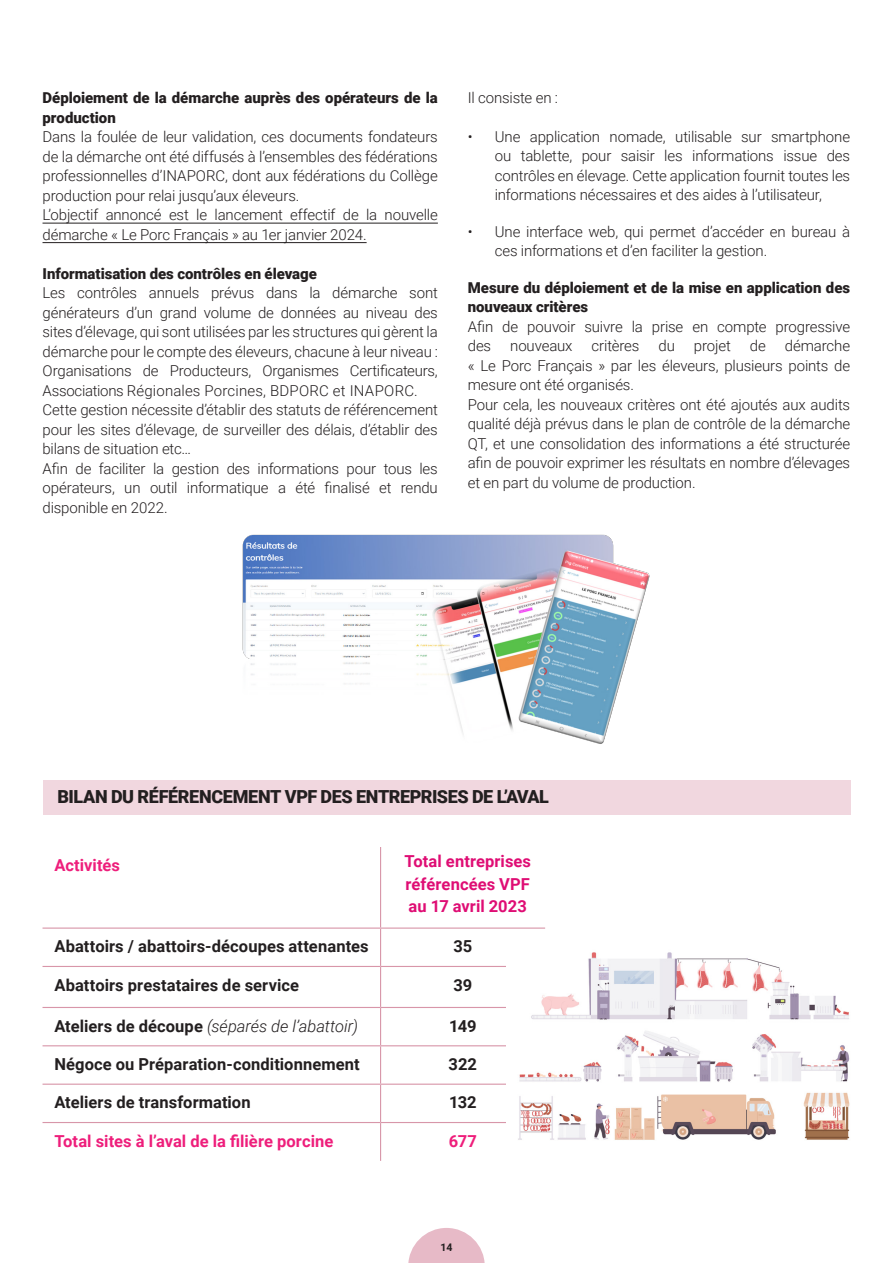
<style>
.page{position:relative;width:893px;height:1263px;background:#fff}
.page>*{position:absolute;margin:0;border:0;box-sizing:border-box;transform-origin:0 0}
.texte_courant{font:900 18px "Roboto";letter-spacing:-.025em;color:#231f20}
.texte_courant-2{font:700 16.5px "Roboto";letter-spacing:.005em;color:#231f20}
.texte_courant-3{font:700 16.5px "Roboto";letter-spacing:.005em;color:#ee1e7b}
.texte_courant-4{font:700 16.5px/22.5px "Roboto";letter-spacing:.005em;color:#df0d74;text-align:justify}
.texte_courant-5{font:italic 300 16.5px "Roboto";color:#231f20}
.texte_courant-6{font:300 15px/19.5px "Roboto";letter-spacing:-.01em;color:#231f20;text-align:justify}
.texte_courant-7{font:900 15px/19.5px "Roboto";color:#231f20}
.t1{font:700 10.5px "Roboto";color:#231f20}
.s1{font-weight:700;font-style:normal}
</style>
<div class="page">
<svg style="left:408px;top:1228px;width:77px;height:35px"></svg>
<div style="left:43px;top:780px;width:807px;height:34px;background:#f1d7df"></div>
<hr style="left:43px;top:966px;width:338px;height:1px;background:#d896a9">
<hr style="left:381px;top:966px;width:164px;height:1px;background:#d896a9">
<hr style="left:43px;top:1007px;width:338px;height:1px;background:#d896a9">
<hr style="left:381px;top:1007px;width:164px;height:1px;background:#d896a9">
<hr style="left:43px;top:1045px;width:338px;height:1px;background:#d896a9">
<hr style="left:381px;top:1045px;width:164px;height:1px;background:#d896a9">
<hr style="left:43px;top:1083px;width:338px;height:2px;background:#d896a9">
<hr style="left:381px;top:1083px;width:164px;height:2px;background:#d896a9">
<hr style="left:43px;top:1122px;width:338px;height:1px;background:#d896a9">
<hr style="left:381px;top:1122px;width:164px;height:1px;background:#d896a9">
<hr style="left:380px;top:847px;width:1px;height:80px;background:#d896a9">
<hr style="left:43px;top:927px;width:338px;height:2px;background:#d896a9">
<hr style="left:381px;top:927px;width:164px;height:2px;background:#d896a9">
<hr style="left:380px;top:929px;width:1px;height:37px;background:#d896a9">
<hr style="left:380px;top:967px;width:1px;height:40px;background:#d896a9">
<hr style="left:380px;top:1008px;width:1px;height:37px;background:#d896a9">
<hr style="left:380px;top:1046px;width:1px;height:37px;background:#d896a9">
<hr style="left:380px;top:1085px;width:1px;height:37px;background:#d896a9">
<hr style="left:380px;top:1123px;width:1px;height:38px;background:#d896a9">
<hr style="left:43px;top:223px;width:395px;height:1px;background:#231f20">
<hr style="left:43px;top:242px;width:324px;height:1px;background:#231f20">
<img style="left:507px;top:952px;width:343px;height:188px">
<img style="left:242px;top:534px;width:408px;height:210px">
<p class="texte_courant-7" style="left:43px;top:87px;width:397px">Déploiement de la démarche auprès des opérateurs de la production</p>
<p class="texte_courant-6" style="left:43px;top:126px;width:397px">Dans la foulée de leur validation, ces documents fondateurs de la démarche ont été diffusés à l’ensembles des fédérations professionnelles d’INAPORC, dont aux fédérations du Collège production pour relai jusqu’aux éleveurs.</p>
<p class="texte_courant-6" style="left:43px;top:204px;width:397px">L’objectif annoncé est le lancement effectif de la nouvelle démarche « Le Porc Français » au 1er janvier 2024.</p>
<p class="texte_courant-7" style="left:43px;top:263px;width:276px">Informatisation des contrôles en élevage</p>
<p class="texte_courant-6" style="left:43px;top:282px;width:397px">Les contrôles annuels prévus dans la démarche sont générateurs d’un grand volume de données au niveau des sites d’élevage, qui sont utilisées par les structures qui gèrent la démarche pour le compte des éleveurs, chacune à leur niveau :<br>Organisations de Producteurs, Organismes Certificateurs, Associations Régionales Porcines, BDPORC et INAPORC.</p>
<p class="texte_courant-6" style="left:43px;top:399px;width:397px">Cette gestion nécessite d’établir des statuts de référencement pour les sites d’élevage, de surveiller des délais, d’établir des bilans de situation etc…</p>
<p class="texte_courant-6" style="left:43px;top:458px;width:397px">Afin de faciliter la gestion des informations pour tous les opérateurs, un outil informatique a été finalisé et rendu disponible en 2022.</p>
<p class="texte_courant-6" style="left:468px;top:87px;width:92px">Il consiste en :</p>
<p class="texte_courant-6" style="left:495px;top:126px;width:357px;text-indent:-27px">• Une application nomade, utilisable sur smartphone ou tablette, pour saisir les informations issue des contrôles en élevage. Cette application fournit toutes les informations nécessaires et des aides à l’utilisateur,</p>
<p class="texte_courant-6" style="left:495px;top:221px;width:357px;text-indent:-27px">• Une interface web, qui permet d’accéder en bureau à ces informations et d’en faciliter la gestion.</p>
<p class="texte_courant-7" style="left:468px;top:277px;width:384px">Mesure du déploiement et de la mise en application des nouveaux critères</p>
<p class="texte_courant-6" style="left:468px;top:316px;width:384px">Afin de pouvoir suivre la prise en compte progressive des</p>
<p class="texte_courant-6" style="left:468px;top:336px;width:384px;text-indent:317px">démarche « Le Porc Français » par les éleveurs, plusieurs points de mesure ont été organisés.</p>
<p class="texte_courant-6" style="left:468px;top:394px;width:384px">Pour cela, les nouveaux critères ont été ajoutés aux audits qualité déjà prévus dans le plan de contrôle de la démarche QT, et une consolidation des informations a été structurée afin de pouvoir exprimer les résultats en nombre d’élevages et en part du volume de production.</p>
<p class="texte_courant-6" style="left:510px;top:336px;width:64px">nouveaux</p>
<p class="texte_courant-6" style="left:592px;top:336px;width:49px">critères</p>
<p class="texte_courant-6" style="left:658px;top:336px;width:18px">du</p>
<p class="texte_courant-6" style="left:694px;top:336px;width:38px">projet</p>
<p class="texte_courant-6" style="left:750px;top:336px;width:17px">de</p>
<p class="texte_courant" style="left:57px;top:784px;width:493px">BILAN DU RÉFÉRENCEMENT VPF DES ENTREPRISES DE L’AVAL</p>
<p class="texte_courant-3" style="left:54px;top:854px;width:67px">Activités</p>
<p class="texte_courant-4" style="left:405px;top:849px;width:128px">Total entreprises référencées VPF au 17 avril 2023</p>
<p class="texte_courant-2" style="left:54px;top:935px;width:316px">Abattoirs / abattoirs-découpes attenantes</p>
<p class="texte_courant-2" style="left:453px;top:935px;width:20px">35</p>
<p class="texte_courant-2" style="left:54px;top:973px;width:246px">Abattoirs prestataires de service</p>
<p class="texte_courant-2" style="left:453px;top:973px;width:20px">39</p>
<p class="texte_courant-5" style="left:54px;top:1014px;width:305px"><span class="s1">Ateliers de découpe</span> (séparés de l’abattoir)</p>
<p class="texte_courant-2" style="left:449px;top:1014px;width:29px">149</p>
<p class="texte_courant-2" style="left:54px;top:1053px;width:307px">Négoce ou Préparation-conditionnement</p>
<p class="texte_courant-2" style="left:449px;top:1053px;width:30px">322</p>
<p class="texte_courant-2" style="left:54px;top:1091px;width:198px">Ateliers de transformation</p>
<p class="texte_courant-2" style="left:449px;top:1091px;width:29px">132</p>
<p class="texte_courant-3" style="left:54px;top:1129px;width:280px">Total sites à l’aval de la filière porcine</p>
<p class="texte_courant-3" style="left:449px;top:1129px;width:29px">677</p>
<p class="t1" style="left:440px;top:1240px;width:14px">14</p>
</div>
